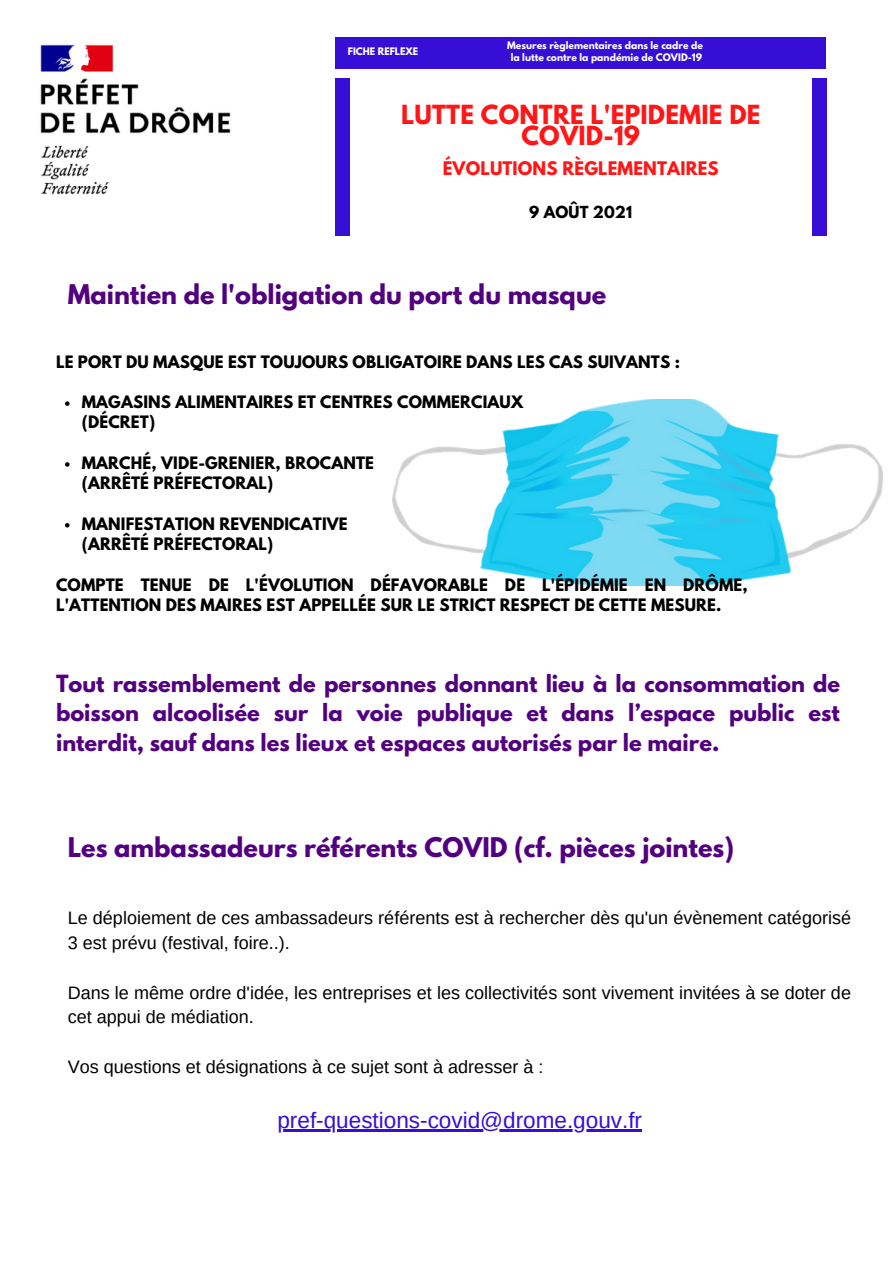
<style>
.page{position:relative;width:894px;height:1264px;background:#fff}
.page>*{position:absolute;margin:0;border:0;box-sizing:border-box;transform-origin:0 0}
.t1{font:700 24px "League Spartan";color:#530080}
.t2{font:700 23.4px/20.7px "League Spartan";letter-spacing:.01em;color:#ff1616;text-align:center}
.t3{font:22.5px "Arimo";color:#360ed6}
.t4{font:700 21px/29.2px "League Spartan";color:#530080;text-align:justify}
.t5{font:18px/24.8px "Arimo";color:#000}
.t6{font:700 16.65px "League Spartan";letter-spacing:.01em;color:#ff1616}
.t7{font:700 15.15px/20.2px "League Spartan";letter-spacing:.01em;color:#000}
.t8{font:700 14.7px "League Spartan";letter-spacing:.01em;color:#000}
.t9{font:700 9.15px "League Spartan";color:#fff}
</style>
<div class="page">
<img style="left:40px;top:44px;width:191px;height:151px">
<div style="left:335px;top:78px;width:14px;height:158px;background:#360ed6"></div>
<div style="left:811px;top:78px;width:15px;height:158px;background:#360ed6"></div>
<div style="left:335px;top:37px;width:490px;height:32px;background:#360ed6"></div>
<img style="left:392px;top:399px;width:490px;height:186px">
<svg style="left:65px;top:401px;width:4px;height:5px"></svg>
<svg style="left:65px;top:462px;width:4px;height:4px"></svg>
<svg style="left:65px;top:523px;width:4px;height:4px"></svg>
<hr style="left:277px;top:1129px;width:365px;height:2px;background:#360ed6">
<p class="t9" style="left:348px;top:47px;width:72px">FICHE REFLEXE</p>
<p class="t9" style="left:507px;top:41px;width:197px">Mesures règlementaires dans le cadre de</p>
<p class="t9" style="left:510px;top:53px;width:193px">la lutte contre la pandémie de COVID-19</p>
<p class="t2" style="left:401px;top:107px;width:360px">LUTTE CONTRE L'EPIDEMIE DE<br>COVID-19</p>
<p class="t6" style="left:442px;top:160px;width:277px">ÉVOLUTIONS RÈGLEMENTAIRES</p>
<p class="t8" style="left:529px;top:204px;width:104px">9 AOÛT 2021</p>
<p class="t1" style="left:68px;top:282px;width:540px">Maintien de l'obligation du port du masque</p>
<p class="t7" style="left:56px;top:353px;width:625px">LE PORT DU MASQUE EST TOUJOURS OBLIGATOIRE DANS LES CAS SUIVANTS :</p>
<p class="t7" style="left:82px;top:414px;width:75px">(DÉCRET)</p>
<p class="t7" style="left:82px;top:475px;width:193px">(ARRÊTÉ PRÉFECTORAL)</p>
<p class="t7" style="left:82px;top:536px;width:193px">(ARRÊTÉ PRÉFECTORAL)</p>
<p class="t7" style="left:56px;top:576px;width:693px">COMPTE TENUE DE L'ÉVOLUTION DÉFAVORABLE DE L'ÉPIDÉMIE EN DRÔME,<br>L'ATTENTION DES MAIRES EST APPELLÉE SUR LE STRICT RESPECT DE CETTE MESURE.</p>
<p class="t7" style="left:82px;top:394px;width:442px">MAGASINS ALIMENTAIRES ET CENTRES COMMERCIAUX</p>
<p class="t7" style="left:82px;top:454px;width:294px">MARCHÉ, VIDE-GRENIER, BROCANTE</p>
<p class="t7" style="left:82px;top:515px;width:267px">MANIFESTATION REVENDICATIVE</p>
<p class="t4" style="left:56px;top:671px;width:785px">Tout rassemblement de personnes donnant lieu à la consommation de boisson alcoolisée sur la voie publique et dans l’espace public est interdit, sauf dans les lieux et espaces autorisés par le maire.</p>
<p class="t1" style="left:68px;top:835px;width:667px">Les ambassadeurs référents COVID (cf. pièces jointes)</p>
<p class="t5" style="left:68px;top:905px;width:784px">Le déploiement de ces ambassadeurs référents est à rechercher dès qu'un évènement catégorisé<br>3 est prévu (festival, foire..).</p>
<p class="t5" style="left:68px;top:979px;width:784px">Dans le même ordre d'idée, les entreprises et les collectivités sont vivement invitées à se doter de cet appui de médiation.</p>
<p class="t5" style="left:68px;top:1054px;width:477px">Vos questions et désignations à ce sujet sont à adresser à :</p>
<p class="t3" style="left:277px;top:1107px;width:366px">pref-questions-covid@drome.gouv.fr</p>
</div>
